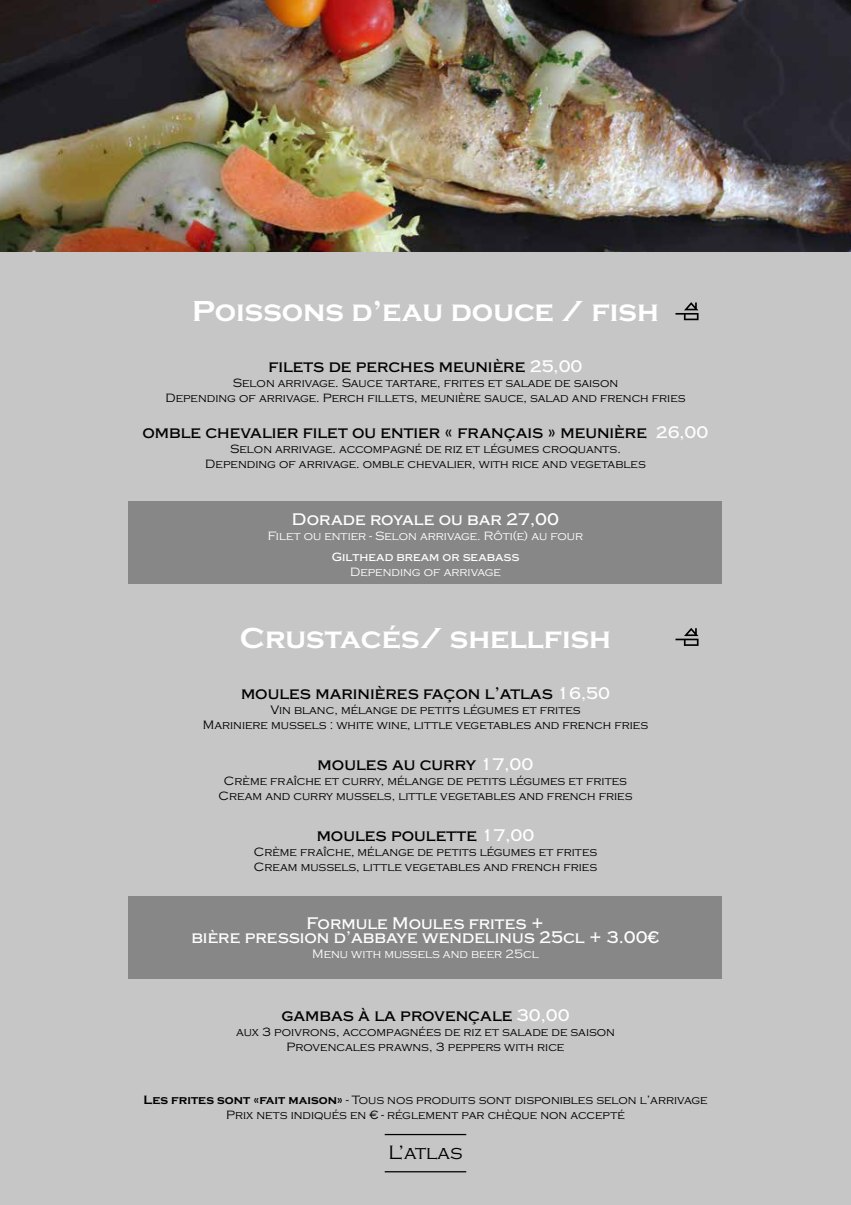
<style>
.page{position:relative;width:851px;height:1205px;background:#fff}
.page>*{position:absolute;margin:0;border:0;box-sizing:border-box;transform-origin:0 0}
.t1{font:700 30px "Copperplate";color:#fff}
.t2{font:300 20px "Copperplate";color:#000}
.t3{font:500 17.5px "Copperplate";color:#000}
.t4{font:500 17.5px/14.4px "Copperplate";color:#fff;text-align:center}
.t5{font:300 12.5px/15px "Copperplate";color:#000;text-align:center}
.t6{font:300 12.5px "Copperplate";color:#fff}
.t7{font:500 12.5px "Copperplate";color:#fff}
.s1{color:#fff}
.s2{font-weight:700}
</style>
<div class="page">
<div style="left:0;top:0;width:850px;height:1205px;background:#c6c6c6"></div>
<img style="left:0;top:0;width:850px;height:252px">
<div style="left:128px;top:896px;width:594px;height:82px;background:#878787"></div>
<svg style="left:675px;top:628px;width:23px;height:18px"></svg>
<hr style="left:384px;top:1134px;width:82px;height:1px;background:#000">
<hr style="left:384px;top:1171px;width:82px;height:1px;background:#000">
<svg style="left:675px;top:302px;width:23px;height:18px"></svg>
<div style="left:128px;top:501px;width:594px;height:83px;background:#878787"></div>
<h1 class="t1" style="left:192px;top:294px;width:468px">Poissons d’eau douce / fish</h1>
<h3 class="t3" style="left:268px;top:356px;width:315px">filets de perches meunière <span class="s1">25,00</span></h3>
<p class="t5" style="left:165px;top:375px;width:521px">Selon arrivage. Sauce tartare, frites et salade de saison<br>Depending of arrivage. Perch fillets, meunière sauce, salad and french fries</p>
<h3 class="t3" style="left:142px;top:422px;width:567px">omble chevalier filet ou entier « français » meunière <span class="s1">26,00</span></h3>
<p class="t5" style="left:205px;top:441px;width:442px">Selon arrivage. accompagné de riz et légumes croquants.<br>Depending of arrivage. omble chevalier, with rice and vegetables</p>
<h3 class="t4" style="left:292px;top:512px;width:268px">Dorade royale ou bar 27,00</h3>
<p class="t6" style="left:268px;top:529px;width:316px">Filet ou entier - Selon arrivage. Rôti(e) au four</p>
<p class="t7" style="left:331px;top:550px;width:189px">Gilthead bream or seabass</p>
<p class="t6" style="left:350px;top:565px;width:152px">Depending of arrivage</p>
<h1 class="t1" style="left:240px;top:621px;width:372px">Crustacés/ shellfish</h1>
<h3 class="t3" style="left:241px;top:683px;width:370px">moules marinières façon l’atlas <span class="s1">16,50</span></h3>
<p class="t5" style="left:203px;top:702px;width:446px">Vin blanc, mélange de petits légumes et frites<br>Mariniere mussels : white wine, little vegetables and french fries</p>
<h3 class="t3" style="left:317px;top:754px;width:217px">moules au curry <span class="s1">17,00</span></h3>
<p class="t5" style="left:218px;top:773px;width:415px">Crème fraîche et curry, mélange de petits légumes et frites<br>Cream and curry mussels, little vegetables and french fries</p>
<h3 class="t3" style="left:316px;top:825px;width:219px">moules poulette <span class="s1">17,00</span></h3>
<p class="t5" style="left:254px;top:844px;width:345px;text-align:left">Crème fraîche, mélange de petits légumes et frites<br>Cream mussels, little vegetables and french fries</p>
<h3 class="t4" style="left:191px;top:916px;width:469px">Formule Moules frites +<br>bière pression d’abbaye wendelinus 25cl + 3.00€</h3>
<p class="t6" style="left:312px;top:946px;width:228px">Menu with mussels and beer 25cl</p>
<h3 class="t3" style="left:281px;top:1005px;width:290px">gambas à la provençale <span class="s1">30,00</span></h3>
<p class="t5" style="left:236px;top:1024px;width:380px">aux 3 poivrons, accompagnées de riz et salade de saison<br>Provencales prawns, 3 peppers with rice</p>
<p class="t5" style="left:143px;top:1093px;width:565px"><span class="s2">Les frites sont «fait maison»</span> - Tous nos produits sont disponibles selon l’arrivage<br>Prix nets indiqués en € - réglement par chèque non accepté</p>
<h2 class="t2" style="left:388px;top:1141px;width:75px">L’atlas</h2>
</div>
